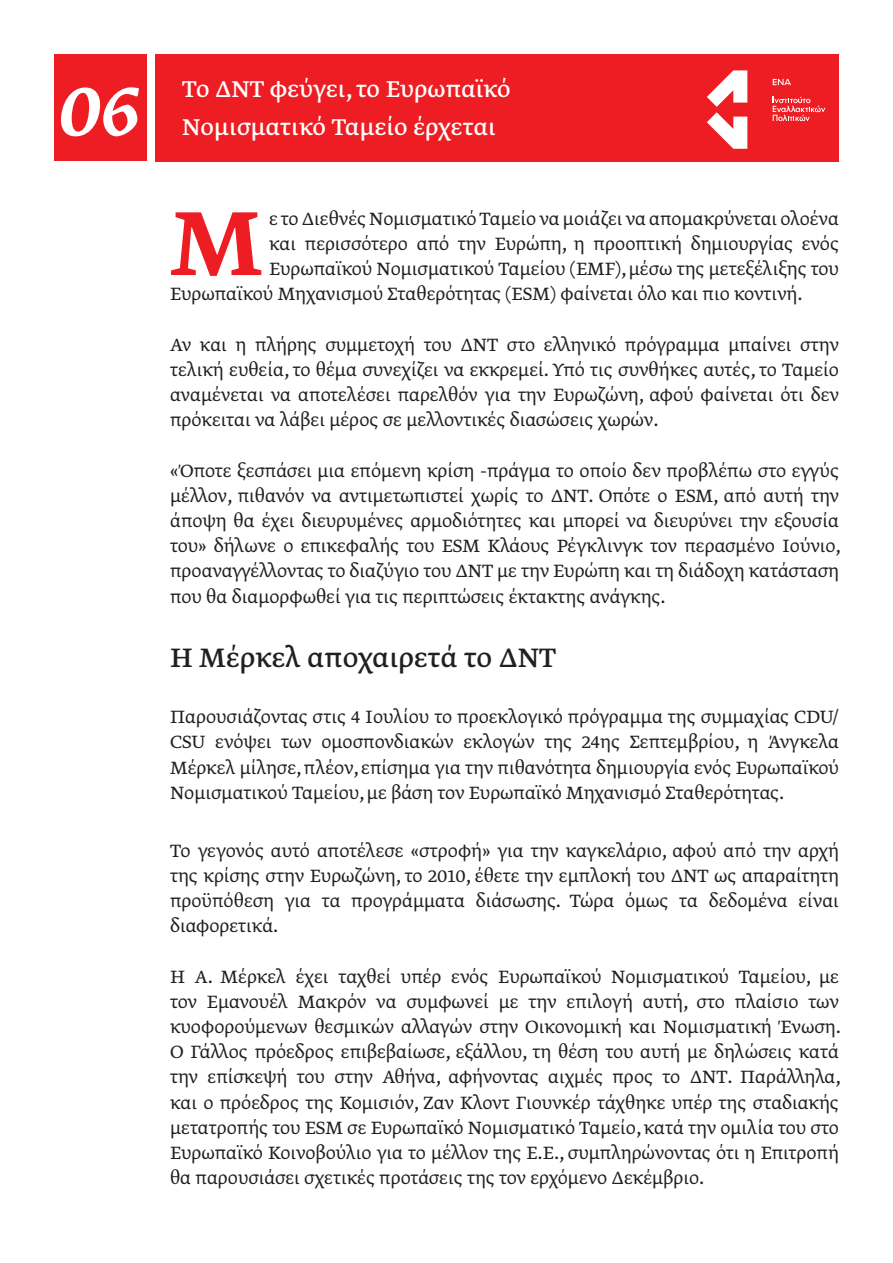
<style>
.page{position:relative;width:893px;height:1263px;background:#fff}
.page>*{position:absolute;margin:0;border:0;box-sizing:border-box;transform-origin:0 0}
.t1{font:500 107.4px "Greta Text Pro";color:#ee1d23}
.t2{font:italic 500 84.9px "Greta Text Pro";color:#fff}
.t3{font:31.5px "Greta Text Pro";color:#231f20}
.t4{font:27px/37.8px "Greta Text Pro";color:#fff}
.t5{font:300 21px/25.2px "Greta Text Pro";color:#231f20;text-align:justify}
</style>
<div class="page">
<div style="left:54px;top:54px;width:93px;height:107px;background:#ee1d23"></div>
<div style="left:155px;top:54px;width:684px;height:108px;background:#ee1d23"></div>
<svg style="left:773px;top:79px;width:18px;height:6px"></svg>
<svg style="left:707px;top:70px;width:40px;height:79px"></svg>
<svg style="left:773px;top:97px;width:52px;height:24px"></svg>
<h2 class="t2" style="left:56px;top:56px;width:83px">06</h2>
<p class="t4" style="left:182px;top:71px;width:330px">Το ΔΝΤ φεύγει, το Ευρωπαϊκό<br>Νομισματικό Ταμείο έρχεται</p>
<h1 class="t1" style="left:170px;top:174px;width:94px">Μ</h1>
<p class="t5" style="left:269px;top:207px;width:571px">ε το Διεθνές Νομισματικό Ταμείο να μοιάζει να απομακρύνεται ολοένα</p>
<p class="t5" style="left:269px;top:232px;width:571px">και περισσότερο από την Ευρώπη, η προοπτική δημιουργίας ενός</p>
<p class="t5" style="left:269px;top:257px;width:571px">Ευρωπαϊκού Νομισματικού Ταμείου (EMF), μέσω της μετεξέλιξης του</p>
<p class="t5" style="left:170px;top:282px;width:634px">Ευρωπαϊκού Μηχανισμού Σταθερότητας (ESM) φαίνεται όλο και πιο κοντινή.</p>
<p class="t5" style="left:170px;top:333px;width:670px">Αν και η πλήρης συμμετοχή του ΔΝΤ στο ελληνικό πρόγραμμα μπαίνει στην τελική ευθεία, το θέμα συνεχίζει να εκκρεμεί. Υπό τις συνθήκες αυτές, το Ταμείο αναμένεται να αποτελέσει παρελθόν για την Ευρωζώνη, αφού φαίνεται ότι δεν πρόκειται να λάβει μέρος σε μελλοντικές διασώσεις χωρών.</p>
<p class="t5" style="left:170px;top:459px;width:673px">«Όποτε ξεσπάσει μια επόμενη κρίση -πράγμα το οποίο δεν προβλέπω στο εγγύς μέλλον, πιθανόν να αντιμετωπιστεί χωρίς το ΔΝΤ. Οπότε ο ESM, από αυτή την άποψη θα έχει διευρυμένες αρμοδιότητες και μπορεί να διευρύνει την εξουσία του» δήλωνε ο επικεφαλής του ESM Κλάους Ρέγκλινγκ τον περασμένο Ιούνιο, προαναγγέλλοντας το διαζύγιο του ΔΝΤ με την Ευρώπη και τη διάδοχη κατάσταση που θα διαμορφωθεί για τις περιπτώσεις έκτακτης ανάγκης.</p>
<h3 class="t3" style="left:170px;top:638px;width:388px">Η Μέρκελ αποχαιρετά το ΔΝΤ</h3>
<p class="t5" style="left:170px;top:705px;width:670px">Παρουσιάζοντας στις 4 Ιουλίου το προεκλογικό πρόγραμμα της συμμαχίας CDU/ CSU ενόψει των ομοσπονδιακών εκλογών της 24ης Σεπτεμβρίου, η Άνγκελα Μέρκελ μίλησε, πλέον, επίσημα για την πιθανότητα δημιουργία ενός Ευρωπαϊκού Νομισματικού Ταμείου, με βάση τον Ευρωπαϊκό Μηχανισμό Σταθερότητας.</p>
<p class="t5" style="left:170px;top:838px;width:670px">Το γεγονός αυτό αποτέλεσε «στροφή» για την καγκελάριο, αφού από την αρχή της κρίσης στην Ευρωζώνη, το 2010, έθετε την εμπλοκή του ΔΝΤ ως απαραίτητη προϋπόθεση για τα προγράμματα διάσωσης. Τώρα όμως τα δεδομένα είναι διαφορετικά.</p>
<p class="t5" style="left:170px;top:964px;width:672px">Η Α. Μέρκελ έχει ταχθεί υπέρ ενός Ευρωπαϊκού Νομισματικού Ταμείου, με τον Εμανουέλ Μακρόν να συμφωνεί με την επιλογή αυτή, στο πλαίσιο των κυοφορούμενων θεσμικών αλλαγών στην Οικονομική και Νομισματική Ένωση.<br>Ο Γάλλος πρόεδρος επιβεβαίωσε, εξάλλου, τη θέση του αυτή με δηλώσεις κατά την επίσκεψή του στην Αθήνα, αφήνοντας αιχμές προς το ΔΝΤ. Παράλληλα, και ο πρόεδρος της Κομισιόν, Ζαν Κλοντ Γιουνκέρ τάχθηκε υπέρ της σταδιακής μετατροπής του ESM σε Ευρωπαϊκό Νομισματικό Ταμείο, κατά την ομιλία του στο Ευρωπαϊκό Κοινοβούλιο για το μέλλον της Ε.Ε., συμπληρώνοντας ότι η Επιτροπή θα παρουσιάσει σχετικές προτάσεις της τον ερχόμενο Δεκέμβριο.</p>
</div>
